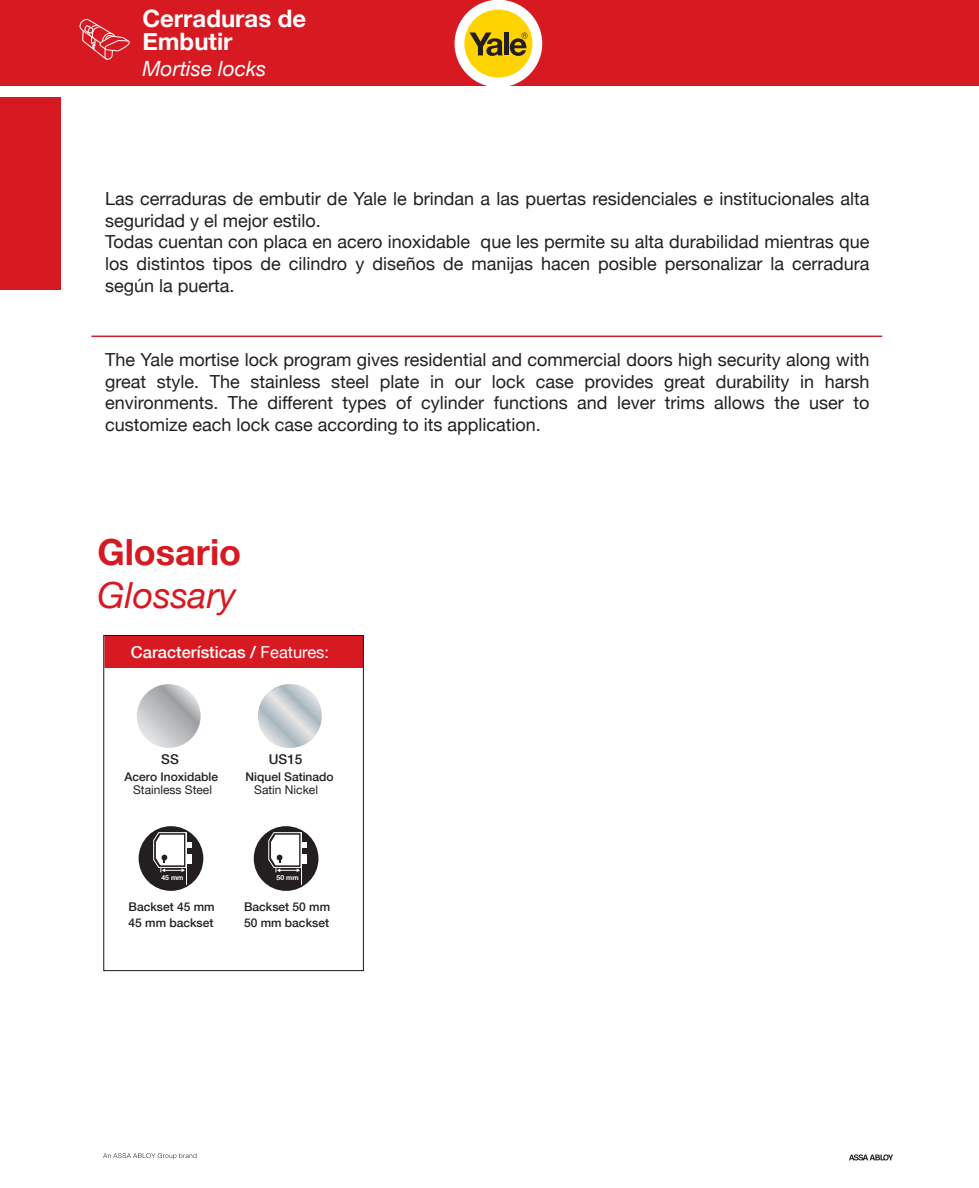
<style>
.page{position:relative;width:979px;height:1188px;background:#fff}
.page>*{position:absolute;margin:0;border:0;box-sizing:border-box;transform-origin:0 0}
.t1{font:700 36px "Helvetica Neue";color:#d71921}
.t2{font:italic 36px "Helvetica Neue";color:#d71921}
.t3{font:700 24px/22.8px "Helvetica Neue";color:#fff}
.t4{font:italic 21px "Helvetica Neue";color:#fff}
.t5{font:18px/21.6px "Helvetica Neue";color:#231f20}
.t6{font:500 16.5px "Helvetica Neue";color:#fff}
.t7{font:500 13.5px "Helvetica Neue";color:#231f20}
.t8{font:500 12px/16.2px "Helvetica Neue";color:#231f20}
.t9{font:12px "Helvetica Neue";color:#231f20}
.t10{font:700 6.9px "Helvetica Neue";color:#fff}
.s1{font-weight:400}
</style>
<div class="page">
<div style="left:0;top:97px;width:61px;height:192px;background:#d71921"></div>
<div style="left:0;top:0;width:979px;height:85px;background:#d71921"></div>
<div style="left:454px;top:0;width:88px;height:87px;background:#fff;border-radius:50%"></div>
<div style="left:464px;top:10px;width:68px;height:68px;background:#ffd300;border-radius:50%"></div>
<svg style="left:469px;top:33px;width:33px;height:23px"></svg>
<hr style="left:504px;top:32px;width:4px;height:23px;background:#231f20">
<svg style="left:510px;top:33px;width:17px;height:23px"></svg>
<svg style="left:103px;top:1153px;width:93px;height:6px"></svg>
<svg style="left:849px;top:1154px;width:44px;height:6px"></svg>
<hr style="left:91px;top:335px;width:791px;height:2px;background:#cc2036">
<svg style="left:139px;top:826px;width:64px;height:65px"></svg>
<svg style="left:254px;top:826px;width:64px;height:65px"></svg>
<svg style="left:79px;top:18px;width:51px;height:42px"></svg>
<div style="left:103px;top:635px;width:260px;height:33px;background:#d71921"></div>
<svg style="left:137px;top:684px;width:64px;height:64px;background:#bdbec1"></svg>
<svg style="left:258px;top:684px;width:64px;height:64px;background:#c5cdd1"></svg>
<div style="left:103px;top:635px;width:261px;height:336px;border:1px solid #1b161a"></div>
<h2 class="t3" style="left:142px;top:6px;width:166px">Cerraduras de<br>Embutir</h2>
<p class="t4" style="left:142px;top:51px;width:126px">Mortise locks</p>
<p class="t5" style="left:105px;top:187px;width:766px">Las cerraduras de embutir de Yale le brindan a las puertas residenciales e institucionales alta seguridad y el mejor estilo.<br>Todas cuentan con placa en acero inoxidable que les permite su alta durabilidad mientras que los distintos tipos de cilindro y diseños de manijas hacen posible personalizar la cerradura según la puerta.</p>
<p class="t5" style="left:105px;top:348px;width:765px;text-align:justify">The Yale mortise lock program gives residential and commercial doors high security along with great style. The stainless steel plate in our lock case provides great durability in harsh environments. The different types of cylinder functions and lever trims allows the user to customize each lock case according to its application.</p>
<h1 class="t1" style="left:97px;top:520px;width:145px">Glosario</h1>
<h1 class="t2" style="left:97px;top:565px;width:140px">Glossary</h1>
<p class="t6" style="left:131px;top:638px;width:200px">Características / <span class="s1">Features:</span></p>
<p class="t7" style="left:161px;top:748px;width:19px">SS</p>
<p class="t8" style="left:124px;top:768px;width:95px">Acero Inoxidable</p>
<p class="t9" style="left:133px;top:779px;width:80px">Stainless Steel</p>
<p class="t7" style="left:269px;top:748px;width:35px">US15</p>
<p class="t8" style="left:245px;top:768px;width:90px">Niquel Satinado</p>
<p class="t9" style="left:254px;top:779px;width:65px">Satin Nickel</p>
<p class="t10" style="left:161px;top:871px;width:23px">45 mm</p>
<p class="t8" style="left:128px;top:898px;width:88px">Backset 45 mm<br>45 mm backset</p>
<p class="t10" style="left:277px;top:871px;width:23px">50 mm</p>
<p class="t8" style="left:244px;top:898px;width:88px">Backset 50 mm<br>50 mm backset</p>
</div>
